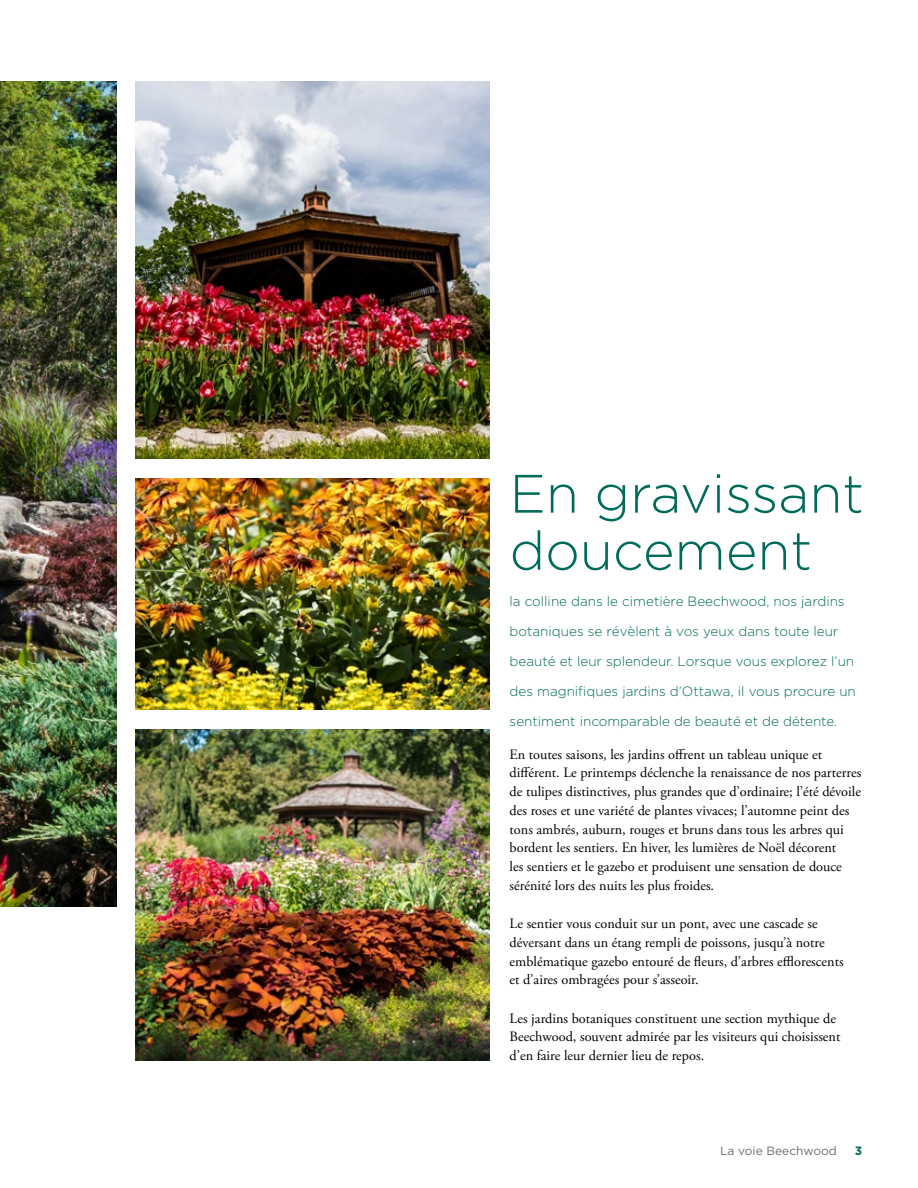
<style>
.page{position:relative;width:918px;height:1188px;background:#fff}
.page>*{position:absolute;margin:0;border:0;box-sizing:border-box;transform-origin:0 0}
.t1{font:300 54px/57px "Gotham";color:#006a5b}
.t2{font:14.25px/18.8px "Adobe Garamond Pro";color:#000}
.t3{font:300 13.5px "Gotham";color:#006a5b}
.t4{font:12px "Gotham";color:#6d6e71}
.t5{font:700 12px "Gotham";color:#006a5b}
</style>
<div class="page">
<img style="left:135px;top:479px;width:354px;height:230px">
<img style="left:0;top:81px;width:116px;height:825px">
<img style="left:135px;top:81px;width:354px;height:377px">
<img style="left:135px;top:730px;width:354px;height:331px">
<h1 class="t1" style="left:510px;top:464px;width:356px">En gravissant doucement</h1>
<p class="t3" style="left:510px;top:594px;width:337px">la colline dans le cimetière Beechwood, nos jardins</p>
<p class="t3" style="left:510px;top:624px;width:330px">botaniques se révèlent à vos yeux dans toute leur</p>
<p class="t3" style="left:510px;top:654px;width:346px">beauté et leur splendeur. Lorsque vous explorez l’un</p>
<p class="t3" style="left:510px;top:684px;width:348px">des magnifiques jardins d’Ottawa, il vous procure un</p>
<p class="t3" style="left:510px;top:714px;width:329px">sentiment incomparable de beauté et de détente.</p>
<p class="t2" style="left:510px;top:745px;width:353px">En toutes saisons, les jardins offrent un tableau unique et différent. Le printemps déclenche la renaissance de nos parterres de tulipes distinctives, plus grandes que d’ordinaire; l’été dévoile des roses et une variété de plantes vivaces; l’automne peint des tons ambrés, auburn, rouges et bruns dans tous les arbres qui bordent les sentiers. En hiver, les lumières de Noël décorent<br>les sentiers et le gazebo et produisent une sensation de douce sérénité lors des nuits les plus froides.</p>
<p class="t2" style="left:510px;top:915px;width:336px">Le sentier vous conduit sur un pont, avec une cascade se déversant dans un étang rempli de poissons, jusqu’à notre emblématique gazebo entouré de fleurs, d’arbres efflorescents et d’aires ombragées pour s’asseoir.</p>
<p class="t2" style="left:510px;top:1009px;width:332px">Les jardins botaniques constituent une section mythique de<br>Beechwood, souvent admirée par les visiteurs qui choisissent d’en faire leur dernier lieu de repos.</p>
<p class="t4" style="left:720px;top:1145px;width:118px">La voie Beechwood</p>
<p class="t5" style="left:855px;top:1144px;width:9px">3</p>
</div>
